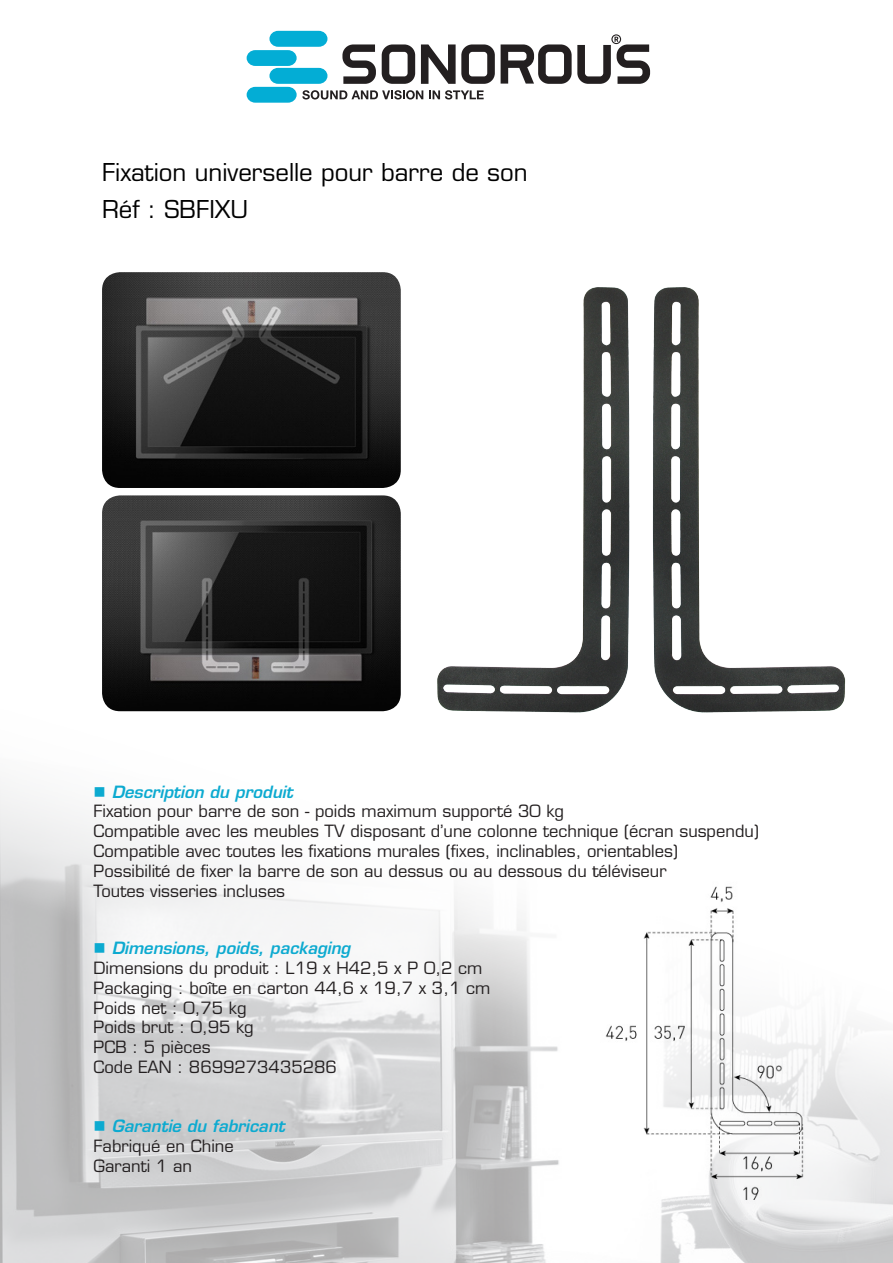
<style>
.page{position:relative;width:893px;height:1263px;background:#fff}
.page>*{position:absolute;margin:0;border:0;box-sizing:border-box;transform-origin:0 0}
.t1{font:24px "Eurostile LT";color:#000}
.t2{font:16.5px "Eurostile LT";color:#231f20}
.t3{font:italic 600 16.5px "Eurostile LT";color:#0caad0}
</style>
<div class="page">
<img style="left:0;top:711px;width:893px;height:552px">
<svg style="left:247px;top:31px;width:403px;height:72px"></svg>
<img style="left:412px;top:287px;width:453px;height:432px">
<img style="left:596px;top:869px;width:237px;height:340px">
<img style="left:102px;top:272px;width:299px;height:216px">
<img style="left:102px;top:495px;width:299px;height:216px">
<p class="t1" style="left:102px;top:157px;width:427px">Fixation universelle pour barre de son</p>
<p class="t1" style="left:102px;top:195px;width:148px">Réf : SBFIXU</p>
<p class="t3" style="left:94px;top:781px;width:201px">■ Description du produit</p>
<p class="t2" style="left:94px;top:801px;width:472px">Fixation pour barre de son - poids maximum supporté 30 kg</p>
<p class="t2" style="left:94px;top:821px;width:667px">Compatible avec les meubles TV disposant d’une colonne technique (écran suspendu)</p>
<p class="t2" style="left:94px;top:841px;width:586px">Compatible avec toutes les fixations murales (fixes, inclinables, orientables)</p>
<p class="t2" style="left:94px;top:861px;width:575px">Possibilité de fixer la barre de son au dessus ou au dessous du téléviseur</p>
<p class="t2" style="left:94px;top:881px;width:193px">Toutes visseries incluses</p>
<p class="t3" style="left:94px;top:938px;width:258px">■ Dimensions, poids, packaging</p>
<p class="t2" style="left:94px;top:958px;width:390px">Dimensions du produit : L19 x H42,5 x P 0,2 cm</p>
<p class="t2" style="left:94px;top:978px;width:398px">Packaging : boîte en carton 44,6 x 19,7 x 3,1 cm</p>
<p class="t2" style="left:94px;top:998px;width:154px">Poids net : 0,75 kg</p>
<p class="t2" style="left:94px;top:1017px;width:162px">Poids brut : 0,95 kg</p>
<p class="t2" style="left:94px;top:1037px;width:119px">PCB : 5 pièces</p>
<p class="t2" style="left:94px;top:1057px;width:245px">Code EAN : 8699273435286</p>
<p class="t3" style="left:94px;top:1116px;width:193px">■ Garantie du fabricant</p>
<p class="t2" style="left:94px;top:1136px;width:142px">Fabriqué en Chine</p>
<p class="t2" style="left:94px;top:1156px;width:100px">Garanti 1 an</p>
</div>
